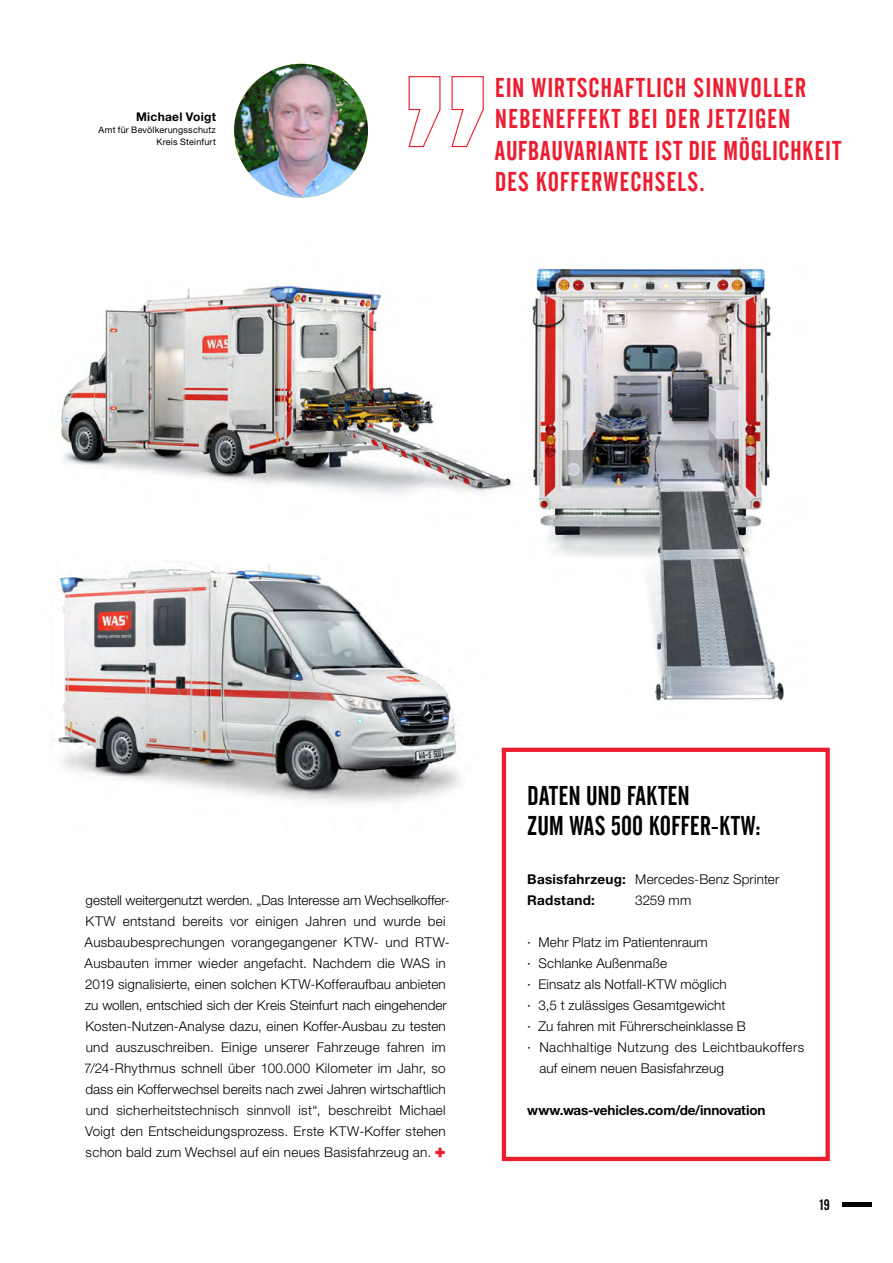
<style>
.page{position:relative;width:893px;height:1263px;background:#fff}
.page>*{position:absolute;margin:0;border:0;box-sizing:border-box;transform-origin:0 0}
.t1{font:27px/31.5px "Alternate Gothic No 2 BT";letter-spacing:.035em;color:#ed1c2f}
.t2{font:27px/30px "Alternate Gothic No 2 BT";color:#000}
.t3{font:15px "Alternate Gothic No 2 BT";color:#000}
.t4{font:300 13.5px/21px "Helvetica Neue LT Pro";letter-spacing:.015em;color:#000}
.t5{font:700 13.5px/21px "Helvetica Neue LT Pro";letter-spacing:.02em;color:#000}
.t6{font:700 13.5px "Helvetica Neue LT Pro";letter-spacing:-.01em;color:#000}
.t7{font:700 12px "Helvetica Neue LT Pro";letter-spacing:.02em;color:#000}
.t8{font:9px/12px "Helvetica Neue LT Pro";letter-spacing:.025em;color:#000;text-align:right}
.s1{font-weight:300}
.s2{font-weight:400}
</style>
<div class="page">
<img style="left:532px;top:268px;width:252px;height:433px">
<img style="left:60px;top:285px;width:453px;height:209px">
<hr style="left:842px;top:1202px;width:30px;height:4px;background:#000">
<svg style="left:435px;top:1148px;width:10px;height:9px"></svg>
<div style="left:502px;top:748px;width:328px;height:413px;border:4px solid #ed1c2f"></div>
<svg style="left:408px;top:76px;width:76px;height:72px"></svg>
<img style="left:234px;top:64px;width:134px;height:134px;border-radius:67px">
<img style="left:52px;top:561px;width:408px;height:242px">
<p class="t7" style="left:136px;top:109px;width:81px">Michael Voigt</p>
<p class="t8" style="left:99px;top:123px;width:119px">Amt für Bevölkerungsschutz<br>Kreis Steinfurt</p>
<h1 class="t1" style="left:495px;top:72px;width:348px">EIN WIRTSCHAFTLICH SINNVOLLER<br>NEBENEFFEKT BEI DER JETZIGEN<br>AUFBAUVARIANTE IST DIE MÖGLICHKEIT<br>DES KOFFERWECHSELS.</h1>
<p class="t4" style="left:84px;top:889px;width:367px">gestell weitergenutzt werden. „Das Interesse am Wechselkoffer-KTW entstand bereits vor einigen Jahren und wurde bei Ausbaubesprechungen vorangegangener KTW- und RTW-Ausbauten immer wieder angefacht. Nachdem die WAS in 2019 signalisierte, einen solchen KTW-Kofferaufbau anbieten zu wollen, entschied sich der Kreis Steinfurt nach eingehender Kosten-Nutzen-Analyse dazu, einen Koffer-Ausbau zu testen und auszuschreiben. Einige unserer Fahrzeuge fahren im 7/24-Rhythmus schnell über 100.000 Kilometer im Jahr, so dass ein Kofferwechsel bereits nach zwei Jahren wirtschaftlich und sicherheitstechnisch sinnvoll ist“, beschreibt Michael Voigt den Entscheidungsprozess. Erste KTW-Koffer stehen schon bald zum Wechsel auf ein neues Basisfahrzeug an.</p>
<h1 class="t2" style="left:527px;top:781px;width:235px">DATEN UND FAKTEN<br>ZUM WAS 500 KOFFER-KTW:</h1>
<p class="t5" style="left:527px;top:868px;width:253px">Basisfahrzeug: <span class="s1">Mercedes-Benz Sprinter<br></span>Radstand:</p>
<p class="t4" style="left:635px;top:890px;width:57px">3259 mm</p>
<p class="t4" style="left:527px;top:932px;width:182px"><span class="s2">·</span> Mehr Platz im Patientenraum</p>
<p class="t4" style="left:527px;top:953px;width:141px"><span class="s2">·</span> Schlanke Außenmaße</p>
<p class="t4" style="left:527px;top:974px;width:201px"><span class="s2">·</span> Einsatz als Notfall-KTW möglich</p>
<p class="t4" style="left:527px;top:995px;width:200px"><span class="s2">·</span> 3,5 t zulässiges Gesamtgewicht</p>
<p class="t4" style="left:527px;top:1016px;width:220px"><span class="s2">·</span> Zu fahren mit Führerscheinklasse B</p>
<p class="t4" style="left:527px;top:1037px;width:278px"><span class="s2">·</span> Nachhaltige Nutzung des Leichtbaukoffers</p>
<p class="t4" style="left:539px;top:1058px;width:186px">auf einem neuen Basisfahrzeug</p>
<p class="t6" style="left:527px;top:1102px;width:240px">www.was-vehicles.com/de/innovation</p>
<p class="t3" style="left:820px;top:1196px;width:11px">19</p>
</div>
